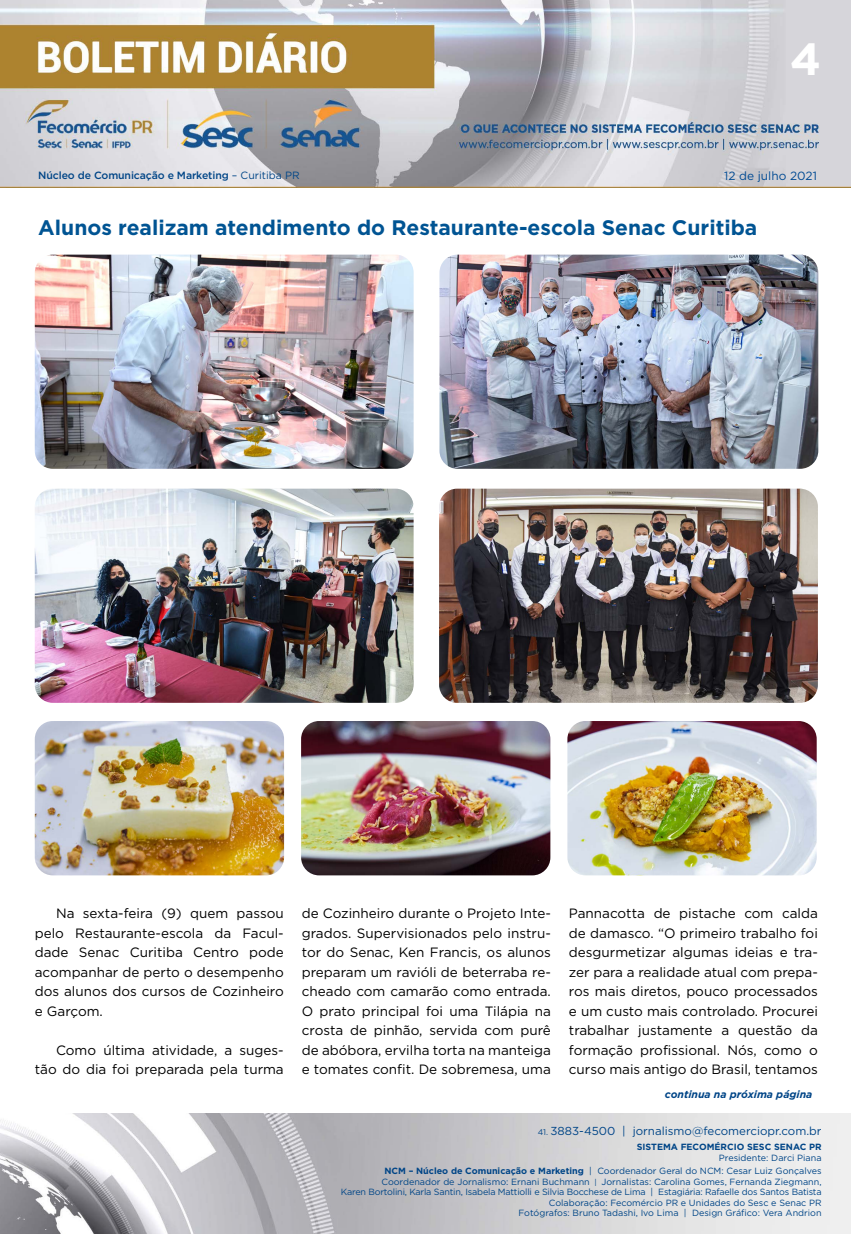
<style>
.page{position:relative;width:851px;height:1234px;background:#fff}
.page>*{position:absolute;margin:0;border:0;box-sizing:border-box;transform-origin:0 0}
.t1{font:700 45px "Gotham";color:#fff}
.t2{font:700 21px "Gotham";color:#005493}
.t3{font:13.5px/19.5px "Gotham";color:#000;text-align:justify}
.t4{font:11.85px "Gotham";color:#004a93}
.t5{font:11.55px "Gotham";color:#004587}
.t6{font:500 10.5px "Gotham";letter-spacing:-.01em;color:#004587}
.t7{font:italic 700 10.5px "Gotham";color:#004587}
.t8{font:9px/10.5px "Gotham";color:#004587;text-align:right}
.t9{font:700 9px "Gotham";color:#004587}
.s1{font-weight:400}
.s2{font-size:8.25px}
.s3{font-weight:700}
.s4{font-size:7.65px}
</style>
<div class="page">
<img style="left:0;top:0;width:850px;height:188px">
<img style="left:0;top:1113px;width:850px;height:120px">
<img style="left:35px;top:254px;width:378px;height:214px">
<img style="left:439px;top:254px;width:379px;height:214px">
<img style="left:439px;top:488px;width:378px;height:214px">
<img style="left:35px;top:488px;width:378px;height:214px">
<img style="left:301px;top:721px;width:249px;height:154px">
<img style="left:567px;top:721px;width:249px;height:154px">
<img style="left:35px;top:721px;width:249px;height:154px">
<h1 class="t1" style="left:790px;top:29px;width:33px">4</h1>
<p class="t6" style="left:38px;top:168px;width:263px">Núcleo de Comunicação e Marketing <span class="s1">– Curitiba PR</span></p>
<p class="t4" style="left:724px;top:168px;width:94px">12 de julho 2021</p>
<h2 class="t2" style="left:38px;top:214px;width:720px">Alunos realizam atendimento do Restaurante-escola Senac Curitiba</h2>
<p class="t3" style="left:35px;top:903px;width:250px;text-indent:21px">Na sexta-feira (9) quem passou pelo Restaurante-escola da Facul&shy;dade Senac Curitiba Centro pode acompanhar de perto o desempenho dos alunos dos cursos de Cozinheiro e Garçom.</p>
<p class="t3" style="left:35px;top:1039px;width:250px;text-align:right">Como última atividade, a suges&shy;tão do dia foi preparada pela turma</p>
<p class="t3" style="left:302px;top:903px;width:250px">de Cozinheiro durante o Projeto Inte&shy;grados. Supervisionados pelo instru&shy;tor do Senac, Ken Francis, os alunos preparam um ravióli de beterraba re&shy;cheado com camarão como entrada.<br>O prato principal foi uma Tilápia na crosta de pinhão, servida com purê de abóbora, ervilha torta na manteiga e tomates confit. De sobremesa, uma</p>
<p class="t3" style="left:568px;top:903px;width:250px">Pannacotta de pistache com calda de damasco. “O primeiro trabalho foi desgurmetizar algumas ideias e tra&shy;zer para a realidade atual com prepa&shy;ros mais diretos, pouco processados e um custo mais controlado. Procurei trabalhar justamente a questão da formação profissional. Nós, como o curso mais antigo do Brasil, tentamos</p>
<p class="t7" style="left:665px;top:1086px;width:149px">continua na próxima página</p>
<p class="t5" style="left:537px;top:1123px;width:285px"><span class="s2">41.</span> 3883-4500 | jornalismo@fecomerciopr.com.br</p>
<p class="t9" style="left:636px;top:1140px;width:186px">SISTEMA FECOMÉRCIO SESC SENAC PR</p>
<p class="t8" style="left:384px;top:1150px;width:438px;line-height:13.5px">Presidente: Darci Piana<br><span class="s3">NCM – Núcleo de Comunicação e Marketing</span> | Coordenador Geral do NCM: Cesar Luiz Gonçalves</p>
<p class="t8" style="left:341px;top:1175px;width:482px">Coordenador de Jornalismo: Ernani Buchmann <span class="s4">|</span> Jornalistas: Carolina Gomes, Fernanda Ziegmann,<br>Karen Bortolini, Karla Santin, Isabela Mattiolli e Silvia Bocchese de Lima | Estagiária: Rafaelle dos Santos Batista Colaboração: Fecomércio PR e Unidades do Sesc e Senac PR<br>Fotógrafos: Bruno Tadashi, Ivo Lima | Design Gráfico: Vera Andrion</p>
</div>
